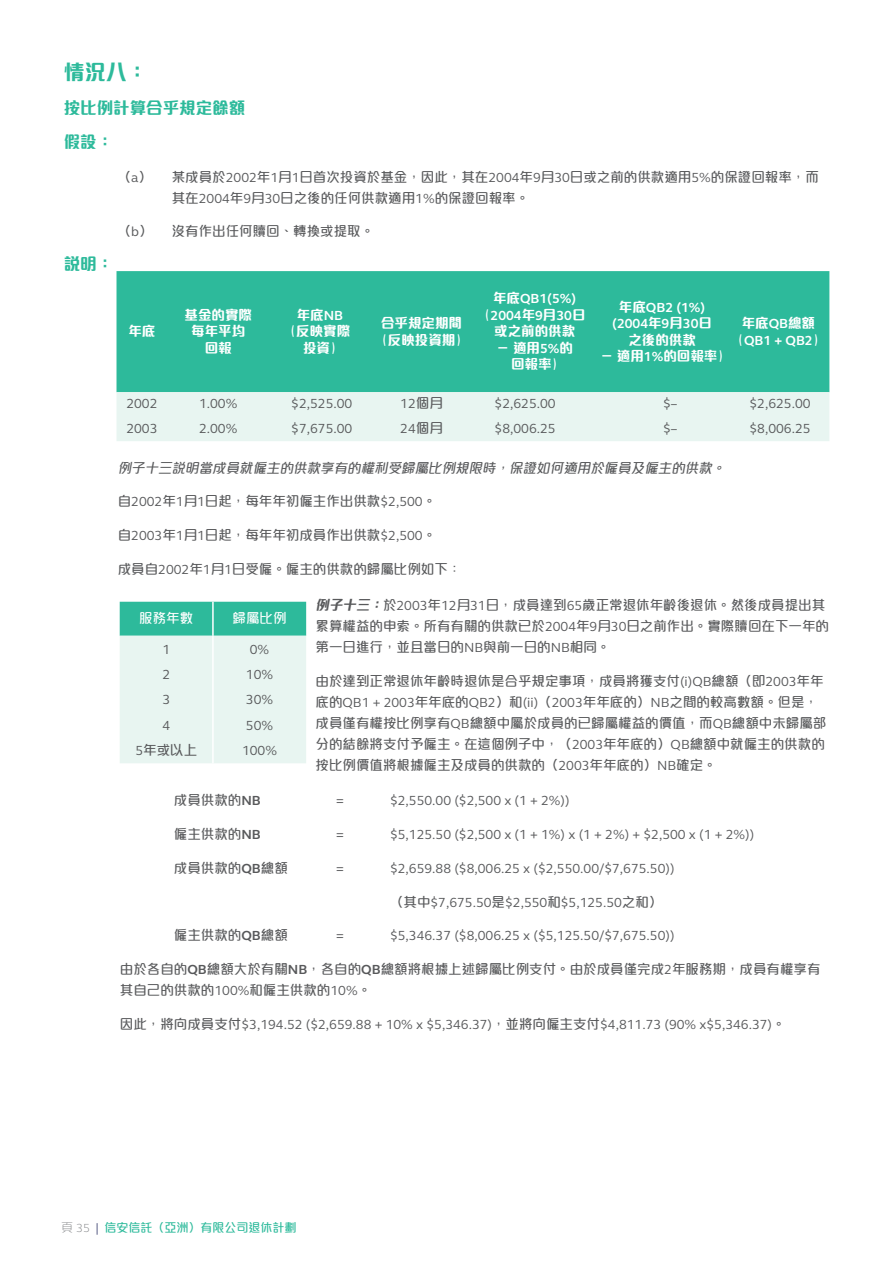
<style>
.page{position:relative;width:893px;height:1263px;background:#fff}
.page>*{position:absolute;margin:0;border:0;box-sizing:border-box;transform-origin:0 0}
.t1{font:800 21px "M Elle HK";color:#2dba9b}
.t2{font:800 16.5px/33.8px "M Elle HK";color:#2dba9b}
.t3{font:500 13.5px/21px "M Elle HK";color:#58595b}
.t4{font:13.5px/25.2px "FS Elliot Pro";color:#58595b}
.t5{font:800 13.5px/16.5px "M Elle HK";color:#fff;text-align:center}
.t6{font:700 13.5px/16.5px "FS Elliot Pro";color:#fff;text-align:center}
.t7{font:italic 500 13.5px "M Elle HK";color:#58595b}
.t8{font:500 13.5px "M Elle HK";color:#fff}
.t9{font:500 12px "M Elle HK";color:#2dba9b}
.s1{font-family:"FS Elliot Pro";font-weight:400}
.s2{font-family:"FS Elliot Pro";font-weight:700}
.s3{font-family:"M Elle HK";font-weight:800}
.s4{font-family:"M Elle HK";font-weight:500}
.s5{font-weight:800;font-style:italic}
.s6{font-weight:300;color:#808285}
.s7{font-family:"FS Elliot Pro";font-weight:300;color:#808285}
.s8{font-family:"FS Elliot Pro";font-weight:400;color:#3d4371}
</style>
<div class="page">
<div style="left:117px;top:271px;width:712px;height:121px;background:#2dba9b"></div>
<div style="left:117px;top:392px;width:712px;height:49px;background:#e8f5f1"></div>
<svg style="left:120px;top:602px;width:186px;height:161px;background:#c1e8df"></svg>
<hr style="left:212px;top:602px;width:2px;height:34px;background:#fff">
<hr style="left:212px;top:636px;width:2px;height:127px;background:#fff">
<h1 class="t1" style="left:64px;top:62px;width:85px">情況八：</h1>
<p class="t2" style="left:64px;top:92px;width:183px">按比例計算合乎規定餘額假設：</p>
<p class="t3" style="left:118px;top:166px;width:36px">（<span class="s1">a</span>）</p>
<p class="t3" style="left:172px;top:166px;width:649px">某成員於<span class="s1">2002</span>年<span class="s1">1</span>月<span class="s1">1</span>日首次投資於基金，因此，其在<span class="s1">2004</span>年<span class="s1">9</span>月<span class="s1">30</span>日或之前的供款適用<span class="s1">5%</span>的保證回報率，而其在<span class="s1">2004</span>年<span class="s1">9</span>月<span class="s1">30</span>日之後的任何供款適用<span class="s1">1%</span>的保證回報率。</p>
<p class="t3" style="left:118px;top:221px;width:36px">（<span class="s1">b</span>）</p>
<p class="t3" style="left:172px;top:221px;width:204px">沒有作出任何贖回、轉換或提取。</p>
<p class="t2" style="left:64px;top:248px;width:51px">說明：</p>
<p class="t5" style="left:128px;top:324px;width:28px">年底</p>
<p class="t5" style="left:185px;top:307px;width:69px">基金的實際每年平均回報</p>
<p class="t5" style="left:290px;top:307px;width:62px">年底<span class="s2">NB<br></span>(反映實際投資)</p>
<p class="t5" style="left:381px;top:315px;width:82px;text-align:left">合乎規定期間(反映投資期)</p>
<p class="t6" style="left:484px;top:290px;width:103px"><span class="s3">年底</span>QB1(5%) <span class="s3">(</span>2004<span class="s3">年</span>9<span class="s3">月</span>30<span class="s3">日</span></p>
<p class="t5" style="left:494px;top:324px;width:82px">或之前的供款－適用<span class="s2">5%</span>的回報率)</p>
<p class="t6" style="left:612px;top:299px;width:101px"><span class="s3">年底</span>QB2 (1%) (2004<span class="s3">年</span>9<span class="s3">月</span>30<span class="s3">日</span></p>
<p class="t5" style="left:600px;top:332px;width:125px">之後的供款<br>－適用<span class="s2">1%</span>的回報率)</p>
<p class="t5" style="left:742px;top:315px;width:75px">年底<span class="s2">QB</span>總額</p>
<p class="t6" style="left:737px;top:332px;width:84px"><span class="s3">(</span>QB1 + QB2<span class="s3">)</span></p>
<p class="t4" style="left:126px;top:390px;width:33px">2002<br>2003</p>
<p class="t4" style="left:199px;top:390px;width:40px">1.00%<br>2.00%</p>
<p class="t4" style="left:291px;top:390px;width:63px">$2,525.00 $7,675.00</p>
<p class="t4" style="left:400px;top:390px;width:44px">12<span class="s4">個月<br></span>24<span class="s4">個月</span></p>
<p class="t4" style="left:495px;top:390px;width:63px">$2,625.00 $8,006.25</p>
<p class="t4" style="left:663px;top:390px;width:16px">$– $–</p>
<p class="t4" style="left:749px;top:390px;width:63px">$2,625.00 $8,006.25</p>
<p class="t7" style="left:118px;top:461px;width:611px">例子十三說明當成員就僱主的供款享有的權利受歸屬比例規限時，保證如何適用於僱員及僱主的供款。</p>
<p class="t3" style="left:118px;top:491px;width:320px">自<span class="s1">2002</span>年<span class="s1">1</span>月<span class="s1">1</span>日起，每年年初僱主作出供款<span class="s1">$2,500</span>。</p>
<p class="t3" style="left:118px;top:524px;width:320px">自<span class="s1">2003</span>年<span class="s1">1</span>月<span class="s1">1</span>日起，每年年初成員作出供款<span class="s1">$2,500</span>。</p>
<p class="t3" style="left:118px;top:558px;width:345px">成員自<span class="s1">2002</span>年<span class="s1">1</span>月<span class="s1">1</span>日受僱。僱主的供款的歸屬比例如下：</p>
<p class="t3" style="left:315px;top:595px;width:515px"><span class="s5">例子十三：</span>於<span class="s1">2003</span>年<span class="s1">12</span>月<span class="s1">31</span>日，成員達到<span class="s1">65</span>歲正常退休年齡後退休。然後成員提出其累算權益的申索。所有有關的供款已於<span class="s1">2004</span>年<span class="s1">9</span>月<span class="s1">30</span>日之前作出。實際贖回在下一年的第一日進行，並且當日的<span class="s1">NB</span>與前一日的<span class="s1">NB</span>相同。</p>
<p class="t3" style="left:315px;top:670px;width:512px">由於達到正常退休年齡時退休是合乎規定事項，成員將獲支付<span class="s1">(i)QB</span>總額（即<span class="s1">2003</span>年年底的<span class="s1">QB1 + 2003</span>年年底的<span class="s1">QB2</span>）和<span class="s1">(ii)</span>（<span class="s1">2003</span>年年底的）<span class="s1">NB</span>之間的較高數額。但是，成員僅有權按比例享有<span class="s1">QB</span>總額中屬於成員的已歸屬權益的價值，而<span class="s1">QB</span>總額中未歸屬部分的結餘將支付予僱主。在這個例子中，（<span class="s1">2003</span>年年底的）<span class="s1">QB</span>總額中就僱主的供款的按比例價值將根據僱主及成員的供款的（<span class="s1">2003</span>年年底的）<span class="s1">NB</span>確定。</p>
<p class="t3" style="left:174px;top:790px;width:88px">成員供款的<span class="s2">NB</span></p>
<p class="t4" style="left:336px;top:788px;width:9px">=</p>
<p class="t4" style="left:390px;top:788px;width:181px">$2,550.00 ($2,500 x (1 + 2%))</p>
<p class="t3" style="left:174px;top:823px;width:88px">僱主供款的<span class="s2">NB</span></p>
<p class="t4" style="left:336px;top:822px;width:9px">=</p>
<p class="t4" style="left:390px;top:822px;width:366px">$5,125.50 ($2,500 x (1 + 1%) x (1 + 2%) + $2,500 x (1 + 2%))</p>
<p class="t3" style="left:174px;top:857px;width:115px">成員供款的<span class="s2">QB</span>總額</p>
<p class="t4" style="left:336px;top:855px;width:9px">=</p>
<p class="t4" style="left:390px;top:855px;width:286px">$2,659.88 ($8,006.25 x ($2,550.00/$7,675.50))</p>
<p class="t4" style="left:390px;top:889px;width:274px"><span class="s4">（其中</span>$7,675.50<span class="s4">是</span>$2,550<span class="s4">和</span>$5,125.50<span class="s4">之和）</span></p>
<p class="t3" style="left:174px;top:925px;width:115px">僱主供款的<span class="s2">QB</span>總額</p>
<p class="t4" style="left:336px;top:923px;width:9px">=</p>
<p class="t4" style="left:390px;top:923px;width:286px">$5,346.37 ($8,006.25 x ($5,125.50/$7,675.50))</p>
<p class="t3" style="left:120px;top:958px;width:702px">由於各自的<span class="s2">QB</span>總額大於有關<span class="s2">NB</span>，各自的<span class="s2">QB</span>總額將根據上述歸屬比例支付。由於成員僅完成<span class="s1">2</span>年服務期，成員有權享有其自己的供款的<span class="s1">100%</span>和僱主供款的<span class="s1">10%</span>。</p>
<p class="t4" style="left:120px;top:1011px;width:667px"><span class="s4">因此，將向成員支付</span>$3,194.52 ($2,659.88 + 10% x $5,346.37)<span class="s4">，並將向僱主支付</span>$4,811.73 (90% x$5,346.37)<span class="s4">。</span></p>
<p class="t8" style="left:139px;top:612px;width:56px">服務年數</p>
<p class="t8" style="left:233px;top:612px;width:55px">歸屬比例</p>
<p class="t4" style="left:162px;top:636px;width:9px;text-align:justify">1<br>2<br>3<br>4</p>
<p class="t3" style="left:135px;top:739px;width:63px"><span class="s1">5</span>年或以上</p>
<p class="t4" style="left:242px;top:636px;width:36px;text-align:center">0%<br>10%<br>30%<br>50%<br>100%</p>
<p class="t9" style="left:61px;top:1222px;width:237px"><span class="s6">頁</span> <span class="s7">35</span> <span class="s8">|</span> 信安信託（亞洲）有限公司退休計劃</p>
</div>
